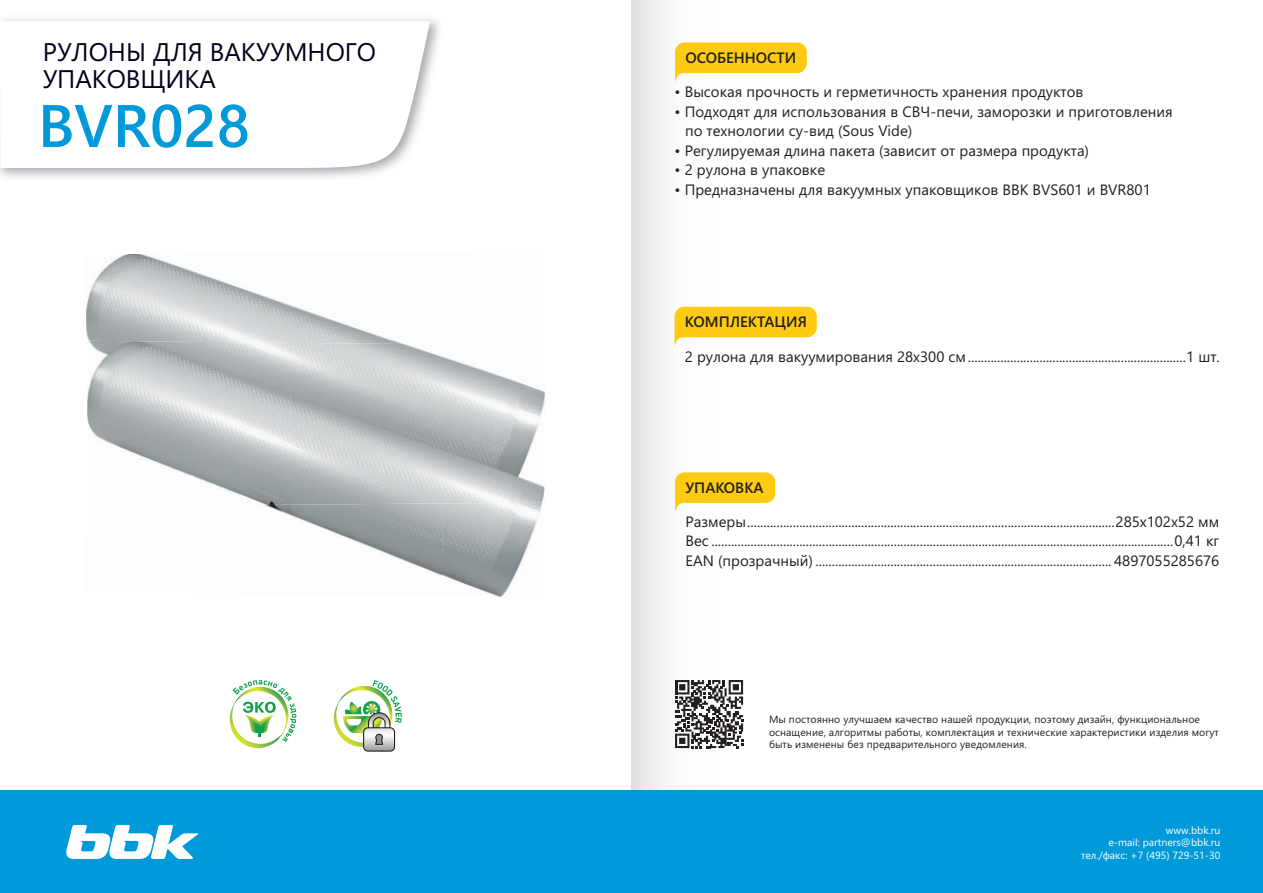
<style>
.page{position:relative;width:1263px;height:893px;background:#fff}
.page>*{position:absolute;margin:0;border:0;box-sizing:border-box;transform-origin:0 0}
.t1{font:600 60px "Segoe UI";color:#009ada}
.t2{font:25.5px/27px "Segoe UI";color:#00011e}
.t3{font:15px/19.5px "Segoe UI";color:#231f20;text-align:justify}
.t4{font:600 15px "Segoe UI";color:#231f20}
.t5{font:10.5px/12.6px "Segoe UI";letter-spacing:.005em;color:#231f20}
.t6{font:10.5px/12.6px "Segoe UI";color:#fff;text-align:right}
</style>
<div class="page">
<svg style="left:0;top:21px;width:430px;height:147px"></svg>
<div style="left:631px;top:0;width:148px;height:791px;background:linear-gradient(to right,#ededee,#fff)"></div>
<svg style="left:675px;top:472px;width:100px;height:40px"></svg>
<div style="left:0;top:791px;width:1263px;height:102px;background:#009ada"></div>
<svg style="left:66px;top:825px;width:132px;height:34px"></svg>
<svg style="left:675px;top:43px;width:132px;height:39px"></svg>
<svg style="left:229px;top:680px;width:67px;height:69px"></svg>
<svg style="left:333px;top:680px;width:69px;height:72px"></svg>
<svg style="left:674px;top:307px;width:143px;height:40px"></svg>
<svg style="left:675px;top:680px;width:68px;height:68px"></svg>
<img style="left:86px;top:254px;width:305px;height:87px">
<img style="left:267px;top:506px;width:175px;height:70px">
<img style="left:442px;top:503px;width:101px;height:94px">
<img style="left:87px;top:341px;width:408px;height:165px">
<img style="left:493px;top:341px;width:52px;height:162px">
<h2 class="t2" style="left:43px;top:39px;width:335px">РУЛОНЫ ДЛЯ ВАКУУМНОГО<br>УПАКОВЩИКА</h2>
<h1 class="t1" style="left:38px;top:91px;width:214px">BVR028</h1>
<p class="t4" style="left:685px;top:49px;width:112px">ОСОБЕННОСТИ</p>
<p class="t3" style="left:674px;top:82px;width:410px">• Высокая прочность и герметичность хранения продуктов</p>
<p class="t3" style="left:685px;top:102px;width:489px;text-indent:-10px">• Подходят для использования в СВЧ-печи, заморозки и приготовления по технологии су-вид (Sous Vide)</p>
<p class="t3" style="left:674px;top:141px;width:416px">• Регулируемая длина пакета (зависит от размера продукта)</p>
<p class="t3" style="left:674px;top:160px;width:152px">• 2 рулона в упаковке</p>
<p class="t3" style="left:674px;top:180px;width:478px">• Предназначены для вакуумных упаковщиков BBK BVS601 и BVR801</p>
<p class="t4" style="left:685px;top:313px;width:123px">КОМПЛЕКТАЦИЯ</p>
<p class="t3" style="left:685px;top:347px;width:536px">2 рулона для вакуумирования 28х300 см...................................................................1 шт.</p>
<p class="t4" style="left:685px;top:479px;width:80px">УПАКОВКА</p>
<p class="t3" style="left:685px;top:512px;width:535px">Размеры.................................................................................................................285x102x52 мм Вес ..............................................................................................................................................0,41 кг EAN (прозрачный) ........................................................................................... 4897055285676</p>
<p class="t5" style="left:769px;top:713px;width:451px">Мы постоянно улучшаем качество нашей продукции, поэтому дизайн, функциональное оснащение, алгоритмы работы, комплектация и технические характеристики изделия могут быть изменены без предварительного уведомления.</p>
<p class="t6" style="left:1081px;top:824px;width:141px">www.bbk.ru<br>e-mail: partners@bbk.ru тел./факс: +7 (495) 729-51-30</p>
</div>
